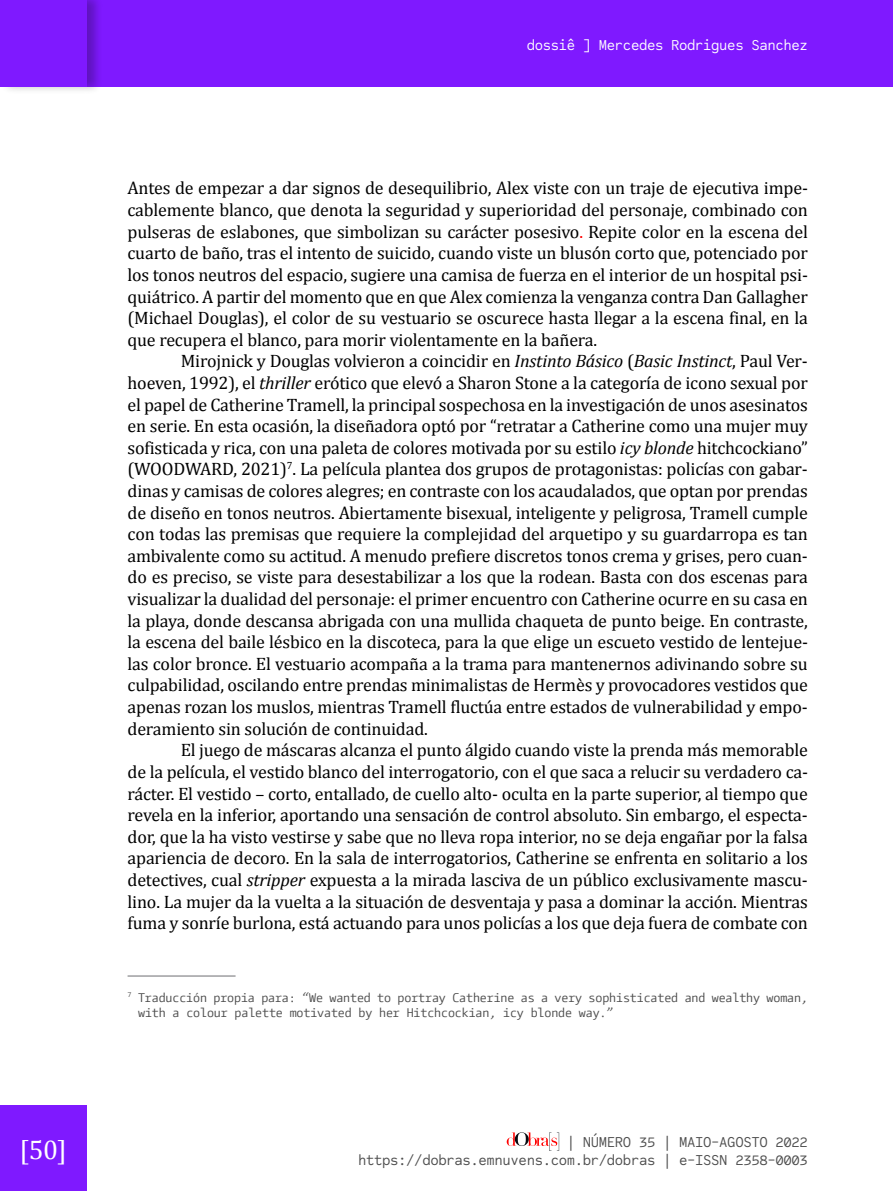
<style>
.page{position:relative;width:893px;height:1191px;background:#fff}
.page>*{position:absolute;margin:0;border:0;box-sizing:border-box;transform-origin:0 0}
.t1{font:27px "Cambria";color:#fff}
.t2{font:18px/21.6px "Cambria";letter-spacing:-.01em;color:#000;text-align:justify}
.t3{font:15px/18px "Code Saver";letter-spacing:-.025em;color:#4d4d4d;text-align:right}
.t4{font:15px "Code Saver";letter-spacing:-.025em;color:#fff}
.t5{font:12.75px/15.3px "Camingo Code";letter-spacing:-.01em;color:#4d4d4d}
.s1{color:#f00}
.s2{font-style:italic}
</style>
<div class="page">
<div style="left:0;top:1106px;width:86px;height:85px;background:#7f19ff"></div>
<svg style="left:507px;top:1132px;width:52px;height:18px"></svg>
<div style="left:0;top:0;width:893px;height:86px;background:#7f19ff"></div>
<div style="left:0;top:0;width:104px;height:95px;background:#000;opacity:.25"></div>
<div style="left:0;top:0;width:86px;height:86px;background:#7f19ff"></div>
<hr style="left:128px;top:975px;width:108px;height:1px;background:#6d6e71">
<p class="t4" style="left:527px;top:36px;width:283px">dossiê ] Mercedes Rodrigues Sanchez</p>
<p class="t2" style="left:128px;top:177px;width:682px">Antes de empezar a dar signos de desequilibrio, Alex viste con un traje de ejecutiva impe&shy;cablemente blanco, que denota la seguridad y superioridad del personaje, combinado con pulseras de eslabones, que simbolizan su carácter posesivo<span class="s1">.</span> Repite color en la escena del cuarto de baño, tras el intento de suicido, cuando viste un blusón corto que, potenciado por los tonos neutros del espacio, sugiere una camisa de fuerza en el interior de un hospital psi&shy;quiátrico. A partir del momento que en que Alex comienza la venganza contra Dan Gallagher (Michael Douglas), el color de su vestuario se oscurece hasta llegar a la escena final, en la que recupera el blanco, para morir violentamente en la bañera.</p>
<p class="t2" style="left:128px;top:350px;width:682px;text-indent:53px">Mirojnick y Douglas volvieron a coincidir en <span class="s2">Instinto Básico</span> (<span class="s2">Basic Instinct</span>, Paul Ver&shy;hoeven, 1992), el <span class="s2">thriller</span> erótico que elevó a Sharon Stone a la categoría de icono sexual por el papel de Catherine Tramell, la principal sospechosa en la investigación de unos asesinatos en serie. En esta ocasión, la diseñadora optó por “retratar a Catherine como una mujer muy sofisticada y rica, con una paleta de colores motivada por su estilo <span class="s2">icy blonde</span> hitchcockiano” (WOODWARD, 2021)<sup>7</sup>. La película plantea dos grupos de protagonistas: policías con gabar&shy;dinas y camisas de colores alegres; en contraste con los acaudalados, que optan por prendas de diseño en tonos neutros. Abiertamente bisexual, inteligente y peligrosa, Tramell cumple con todas las premisas que requiere la complejidad del arquetipo y su guardarropa es tan ambivalente como su actitud. A menudo prefiere discretos tonos crema y grises, pero cuan&shy;do es preciso, se viste para desestabilizar a los que la rodean. Basta con dos escenas para visualizar la dualidad del personaje: el primer encuentro con Catherine ocurre en su casa en la playa, donde descansa abrigada con una mullida chaqueta de punto beige. En contraste, la escena del baile lésbico en la discoteca, para la que elige un escueto vestido de lentejue&shy;las color bronce. El vestuario acompaña a la trama para mantenernos adivinando sobre su culpabilidad, oscilando entre prendas minimalistas de Hermès y provocadores vestidos que apenas rozan los muslos, mientras Tramell fluctúa entre estados de vulnerabilidad y empo&shy;deramiento sin solución de continuidad.</p>
<p class="t2" style="left:128px;top:739px;width:682px;text-indent:53px">El juego de máscaras alcanza el punto álgido cuando viste la prenda más memorable de la película, el vestido blanco del interrogatorio, con el que saca a relucir su verdadero ca&shy;rácter. El vestido – corto, entallado, de cuello alto- oculta en la parte superior, al tiempo que revela en la inferior, aportando una sensación de control absoluto. Sin embargo, el especta&shy;dor, que la ha visto vestirse y sabe que no lleva ropa interior, no se deja engañar por la falsa apariencia de decoro. En la sala de interrogatorios, Catherine se enfrenta en solitario a los detectives, cual <span class="s2">stripper</span> expuesta a la mirada lasciva de un público exclusivamente mascu&shy;lino. La mujer da la vuelta a la situación de desventaja y pasa a dominar la acción. Mientras fuma y sonríe burlona, está actuando para unos policías a los que deja fuera de combate con</p>
<p class="t5" style="left:138px;top:988px;width:671px;text-indent:-11px"><sup>7</sup> Traducción propia para: “We wanted to portray Catherine as a very sophisticated and wealthy woman, with a colour palette motivated by her Hitchcockian, icy blonde way.”</p>
<h1 class="t1" style="left:19px;top:1133px;width:49px">[50]</h1>
<p class="t3" style="left:358px;top:1132px;width:451px">| NÚMERO 35 | MAIO-AGOSTO 2022 https://dobras.emnuvens.com.br/dobras | e-ISSN 2358-0003</p>
</div>
